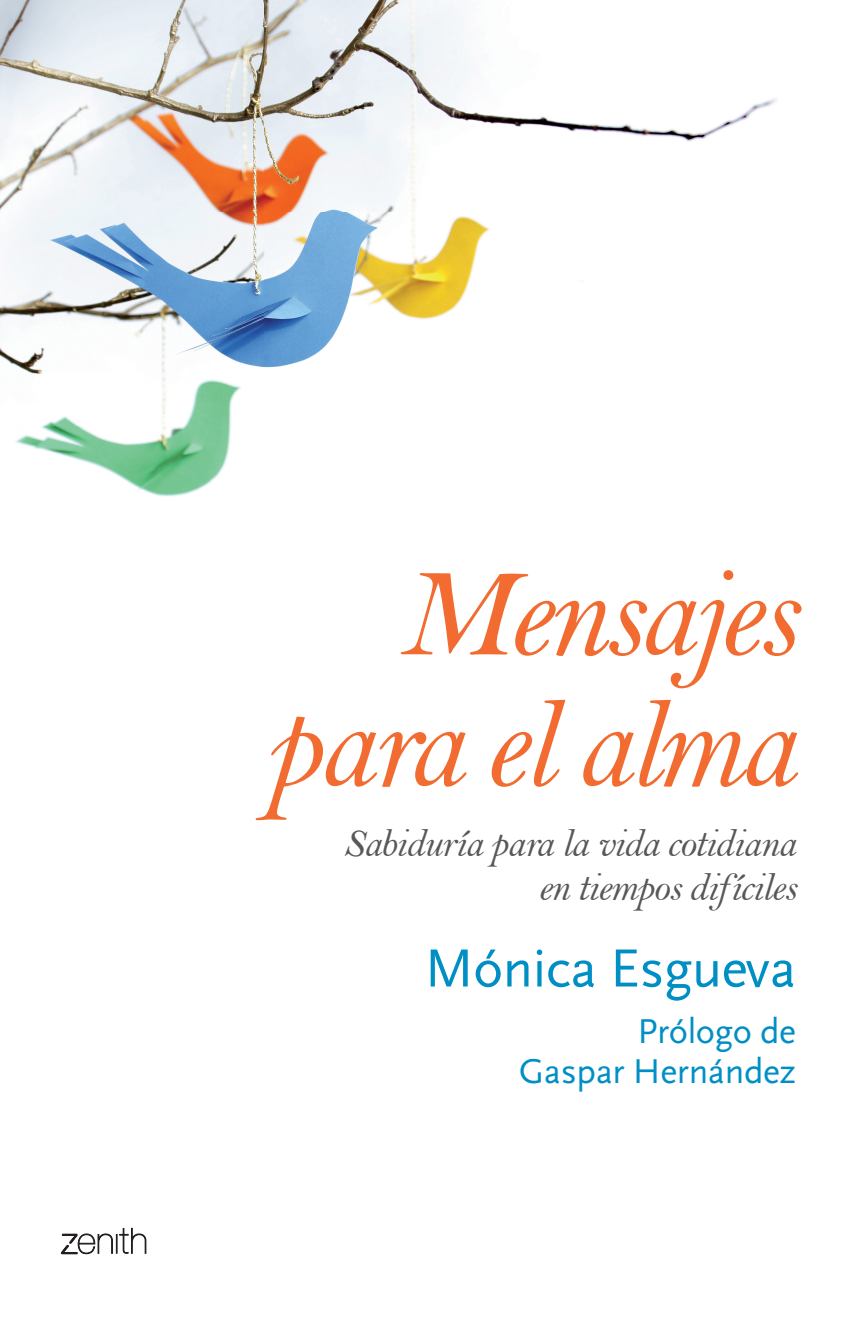
<style>
.page{position:relative;width:861px;height:1344px;background:#fff}
.page>*{position:absolute;margin:0;border:0;box-sizing:border-box;transform-origin:0 0}
.t1{font:128px/131px "Bell MT Italic";letter-spacing:-.04em;color:#f26c31;text-align:right}
.t2{font:56px "Scala Sans";letter-spacing:-.01em;color:#008fc5}
.t3{font:40px/44px "Bell MT Italic";letter-spacing:-.03em;color:#57585a;text-align:right}
.t4{font:36px/40px "Scala Sans";letter-spacing:-.01em;color:#008fc5;text-align:right}
</style>
<div class="page">
<img style="left:0;top:0;width:777px;height:1255px">
<svg style="left:59px;top:1227px;width:87px;height:27px"></svg>
<h1 class="t1" style="left:265px;top:552px;width:532px">Mensajes para el alma</h1>
<p class="t3" style="left:343px;top:822px;width:454px">Sabiduría para la vida cotidiana en tiempos difíciles</p>
<h2 class="t2" style="left:424px;top:944px;width:373px">Mónica Esgueva</h2>
<p class="t4" style="left:518px;top:1013px;width:279px">Prólogo de<br>Gaspar Hernández</p>
</div>
